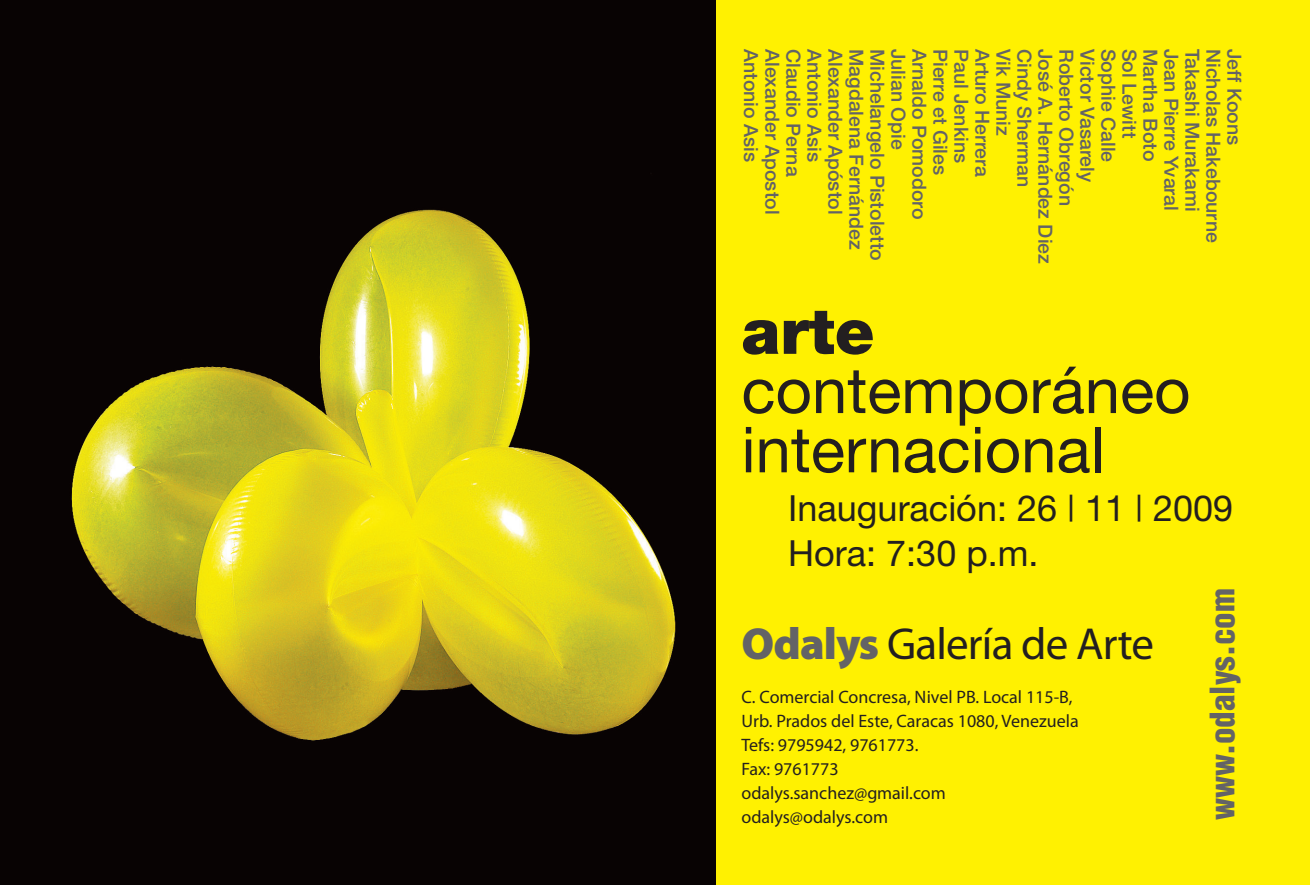
<style>
.page{position:relative;width:1310px;height:885px;background:#fff}
.page>*{position:absolute;margin:0;border:0;box-sizing:border-box;transform-origin:0 0}
.t1{font:63.3px/59.1px "Helvetica Neue";color:#231f20}
.t2{font:900 63.3px "Helvetica Neue";color:#231f20}
.t3{font:45px "Myriad Pro";letter-spacing:-.02em;color:#231f20}
.t4{font:36px/45px "Helvetica Neue";color:#231f20}
.t5{font:900 condensed 33px "Helvetica";color:#636366}
.t6{font:500 19.5px "Helvetica Neue";color:#636366}
.t7{font:18px/24px "Myriad Pro";color:#231f20}
.s1{font-weight:900;color:#636366}
</style>
<div class="page">
<div style="left:17px;top:1px;width:1293px;height:883px;background:#fff101"></div>
<img style="left:0;top:0;width:716px;height:884px">
<p class="t6" style="left:763px;top:49px;width:115px;rotate:90deg">Antonio Asis</p>
<p class="t6" style="left:784px;top:49px;width:167px;rotate:90deg">Alexander Apostol</p>
<p class="t6" style="left:805px;top:49px;width:129px;rotate:90deg">Claudio Perna</p>
<p class="t6" style="left:826px;top:49px;width:115px;rotate:90deg">Antonio Asis</p>
<p class="t6" style="left:847px;top:49px;width:167px;rotate:90deg">Alexander Apóstol</p>
<p class="t6" style="left:868px;top:49px;width:202px;rotate:90deg">Magdalena Fernández</p>
<p class="t6" style="left:889px;top:49px;width:213px;rotate:90deg">Michelangelo Pistoletto</p>
<p class="t6" style="left:910px;top:49px;width:102px;rotate:90deg">Julian Opie</p>
<p class="t6" style="left:931px;top:49px;width:172px;rotate:90deg">Arnaldo Pomodoro</p>
<p class="t6" style="left:952px;top:49px;width:128px;rotate:90deg">Pierre et Giles</p>
<p class="t6" style="left:973px;top:49px;width:116px;rotate:90deg">Paul Jenkins</p>
<p class="t6" style="left:994px;top:49px;width:129px;rotate:90deg">Arturo Herrera</p>
<p class="t6" style="left:1015px;top:49px;width:88px;rotate:90deg">Vik Muniz</p>
<p class="t6" style="left:1036px;top:49px;width:139px;rotate:90deg">Cindy Sherman</p>
<p class="t6" style="left:1057px;top:49px;width:216px;rotate:90deg">José A. Hernández Diez</p>
<p class="t6" style="left:1078px;top:49px;width:158px;rotate:90deg">Roberto Obregón</p>
<p class="t6" style="left:1099px;top:49px;width:134px;rotate:90deg">Victor Vasarely</p>
<p class="t6" style="left:1120px;top:49px;width:115px;rotate:90deg">Sophie Calle</p>
<p class="t6" style="left:1141px;top:49px;width:91px;rotate:90deg">Sol Lewitt</p>
<p class="t6" style="left:1162px;top:49px;width:114px;rotate:90deg">Martha Boto</p>
<p class="t6" style="left:1183px;top:49px;width:163px;rotate:90deg">Jean Pierre Yvaral</p>
<p class="t6" style="left:1204px;top:49px;width:164px;rotate:90deg">Takashi Murakami</p>
<p class="t6" style="left:1225px;top:49px;width:195px;rotate:90deg">Nicholas Hakebourne</p>
<p class="t6" style="left:1246px;top:49px;width:98px;rotate:90deg">Jeff Koons</p>
<h1 class="t2" style="left:741px;top:293px;width:135px">arte</h1>
<h1 class="t1" style="left:741px;top:360px;width:450px">contemporáneo internacional</h1>
<h3 class="t4" style="left:788px;top:484px;width:446px">Inauguración: 26 | 11 | 2009<br>Hora: 7:30 p.m.</h3>
<h2 class="t3" style="left:741px;top:619px;width:414px"><span class="s1">Odalys</span> Galería de Arte</h2>
<p class="t7" style="left:741px;top:685px;width:339px">C. Comercial Concresa, Nivel PB. Local 115-B,<br>Urb. Prados del Este, Caracas 1080, Venezuela<br>Tefs: 9795942, 9761773.<br>Fax: 9761773<br>odalys.sanchez@gmail.com odalys@odalys.com</p>
<h3 class="t5" style="left:1202px;top:819px;width:233px;rotate:-90deg">www.odalys.com</h3>
</div>
